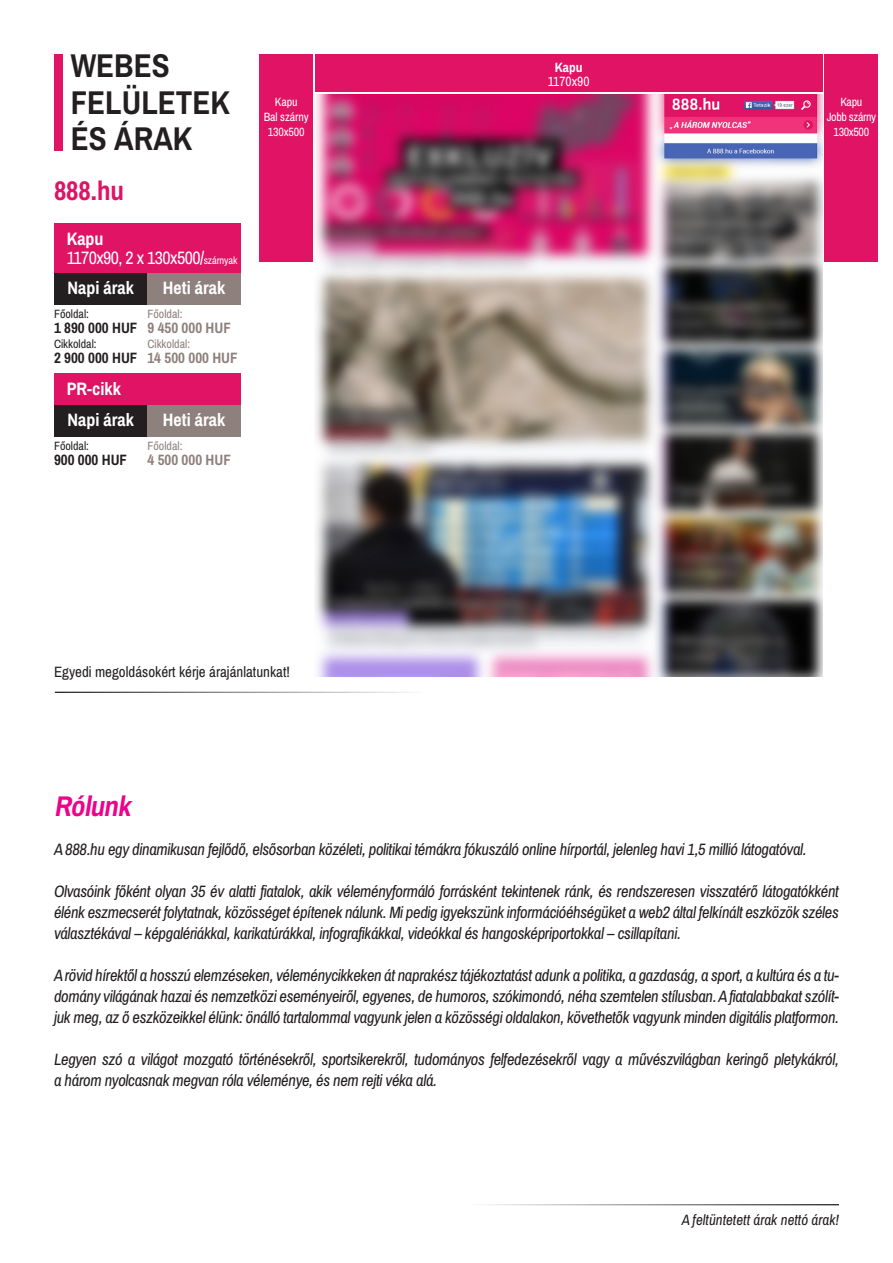
<style>
.page{position:relative;width:893px;height:1263px;background:#fff}
.page>*{position:absolute;margin:0;border:0;box-sizing:border-box;transform-origin:0 0}
.t1{font:700 33px/36.2px "Archivo Narrow";color:#231f20}
.t2{font:italic 700 28.5px "Archivo Narrow";color:#ed028c}
.t3{font:700 27px "Archivo Narrow";color:#e01365}
.t4{font:700 18px "Archivo Narrow";color:#fff}
.t5{font:18px "Archivo Narrow";letter-spacing:-.03em;color:#fff}
.t6{font:italic 16.5px/21px "Archivo Narrow";letter-spacing:-.02em;color:#231f20;text-align:justify}
.t7{font:15px "Archivo Narrow";color:#231f20}
.t8{font:700 15px "Archivo Narrow";color:#8e807c}
.t9{font:700 15px "Archivo Narrow";color:#231f20}
.t10{font:italic 15px "Archivo Narrow";color:#231f20}
.t11{font:13.5px "Archivo Narrow";color:#fff}
.t12{font:700 13.5px "Archivo Narrow";color:#fff}
.t13{font:12px "Archivo Narrow";color:#231f20}
.t14{font:12px "Archivo Narrow";color:#8e807c}
.t15{font:12px "Archivo Narrow";letter-spacing:-.03em;color:#fff}
.t16{font:12px "Archivo Narrow";letter-spacing:-.01em;color:#fff}
.s1{font-size:10.5px}
</style>
<div class="page">
<div style="left:54px;top:54px;width:9px;height:96px;background:#e01365"></div>
<div style="left:54px;top:223px;width:187px;height:50px;background:#e01365"></div>
<div style="left:54px;top:373px;width:187px;height:32px;background:#e01365"></div>
<div style="left:54px;top:273px;width:93px;height:32px;background:#231f20"></div>
<div style="left:54px;top:405px;width:93px;height:31px;background:#231f20"></div>
<div style="left:147px;top:273px;width:94px;height:32px;background:#8e807c"></div>
<div style="left:147px;top:405px;width:94px;height:31px;background:#8e807c"></div>
<img style="left:315px;top:94px;width:508px;height:582px">
<div style="left:315px;top:54px;width:508px;height:37px;background:#e01365"></div>
<div style="left:259px;top:54px;width:54px;height:208px;background:#e01365"></div>
<div style="left:824px;top:54px;width:54px;height:208px;background:#e01365"></div>
<hr style="left:467px;top:1204px;width:372px;height:1px;background:#231f20">
<hr style="left:55px;top:692px;width:372px;height:1px;background:#231f20">
<p class="t1" style="left:71px;top:48px;width:161px">WEBES<br>FELÜLETEK<br>ÉS ÁRAK</p>
<p class="t3" style="left:54px;top:174px;width:72px">888.hu</p>
<p class="t4" style="left:67px;top:227px;width:38px">Kapu</p>
<p class="t5" style="left:67px;top:247px;width:172px">1170x90, 2 x 130x500/<span class="s1">szárnyak</span></p>
<p class="t4" style="left:67px;top:277px;width:68px">Napi árak</p>
<p class="t4" style="left:163px;top:277px;width:64px">Heti árak</p>
<p class="t13" style="left:54px;top:306px;width:37px">Főoldal:</p>
<p class="t9" style="left:54px;top:319px;width:85px">1 890 000 HUF</p>
<p class="t13" style="left:54px;top:336px;width:44px">Cikkoldal:</p>
<p class="t9" style="left:54px;top:349px;width:85px">2 900 000 HUF</p>
<p class="t14" style="left:147px;top:306px;width:37px">Főoldal:</p>
<p class="t8" style="left:147px;top:319px;width:85px">9 450 000 HUF</p>
<p class="t14" style="left:147px;top:336px;width:44px">Cikkoldal:</p>
<p class="t8" style="left:147px;top:349px;width:92px">14 500 000 HUF</p>
<p class="t4" style="left:67px;top:377px;width:56px">PR-cikk</p>
<p class="t4" style="left:67px;top:409px;width:68px">Napi árak</p>
<p class="t4" style="left:163px;top:409px;width:64px">Heti árak</p>
<p class="t13" style="left:54px;top:439px;width:37px">Főoldal:</p>
<p class="t9" style="left:54px;top:451px;width:75px">900 000 HUF</p>
<p class="t14" style="left:147px;top:439px;width:37px">Főoldal:</p>
<p class="t8" style="left:147px;top:451px;width:85px">4 500 000 HUF</p>
<p class="t15" style="left:275px;top:95px;width:24px">Kapu</p>
<p class="t16" style="left:264px;top:110px;width:46px">Bal szárny</p>
<p class="t16" style="left:268px;top:125px;width:39px">130x500</p>
<p class="t7" style="left:54px;top:662px;width:237px">Egyedi megoldásokért kérje árajánlatunkat!</p>
<p class="t12" style="left:555px;top:59px;width:29px">Kapu</p>
<p class="t11" style="left:548px;top:73px;width:43px">1170x90</p>
<p class="t15" style="left:840px;top:95px;width:23px">Kapu</p>
<p class="t15" style="left:827px;top:110px;width:51px">Jobb szárny</p>
<p class="t15" style="left:834px;top:125px;width:37px">130x500</p>
<p class="t2" style="left:54px;top:788px;width:83px">Rólunk</p>
<p class="t6" style="left:54px;top:839px;width:754px">A 888.hu egy dinamikusan fejlődő, elsősorban közéleti, politikai témákra fókuszáló online hírportál, jelenleg havi 1,5 millió látogatóval.</p>
<p class="t6" style="left:54px;top:881px;width:787px">Olvasóink főként olyan 35 év alatti fiatalok, akik véleményformáló forrásként tekintenek ránk, és rendszeresen visszatérő látogatókként élénk eszmecserét folytatnak, közösséget építenek nálunk. Mi pedig igyekszünk információéhségüket a web2 által felkínált eszközök széles választékával – képgalériákkal, karikatúrákkal, infografikákkal, videókkal és hangosképriportokkal – csillapítani.</p>
<p class="t6" style="left:54px;top:965px;width:786px">A rövid hírektől a hosszú elemzéseken, véleménycikkeken át naprakész tájékoztatást adunk a politika, a gazdaság, a sport, a kultúra és a tu&shy;domány világának hazai és nemzetközi eseményeiről, egyenes, de humoros, szókimondó, néha szemtelen stílusban. A fiatalabbakat szólít&shy;juk meg, az ő eszközeikkel élünk: önálló tartalommal vagyunk jelen a közösségi oldalakon, követhetők vagyunk minden digitális platformon.</p>
<p class="t6" style="left:54px;top:1049px;width:786px">Legyen szó a világot mozgató történésekről, sportsikerekről, tudományos felfedezésekről vagy a művészvilágban keringő pletykákról, a három nyolcasnak megvan róla véleménye, és nem rejti véka alá.</p>
<p class="t10" style="left:682px;top:1211px;width:159px">A feltüntetett árak nettó árak!</p>
</div>
